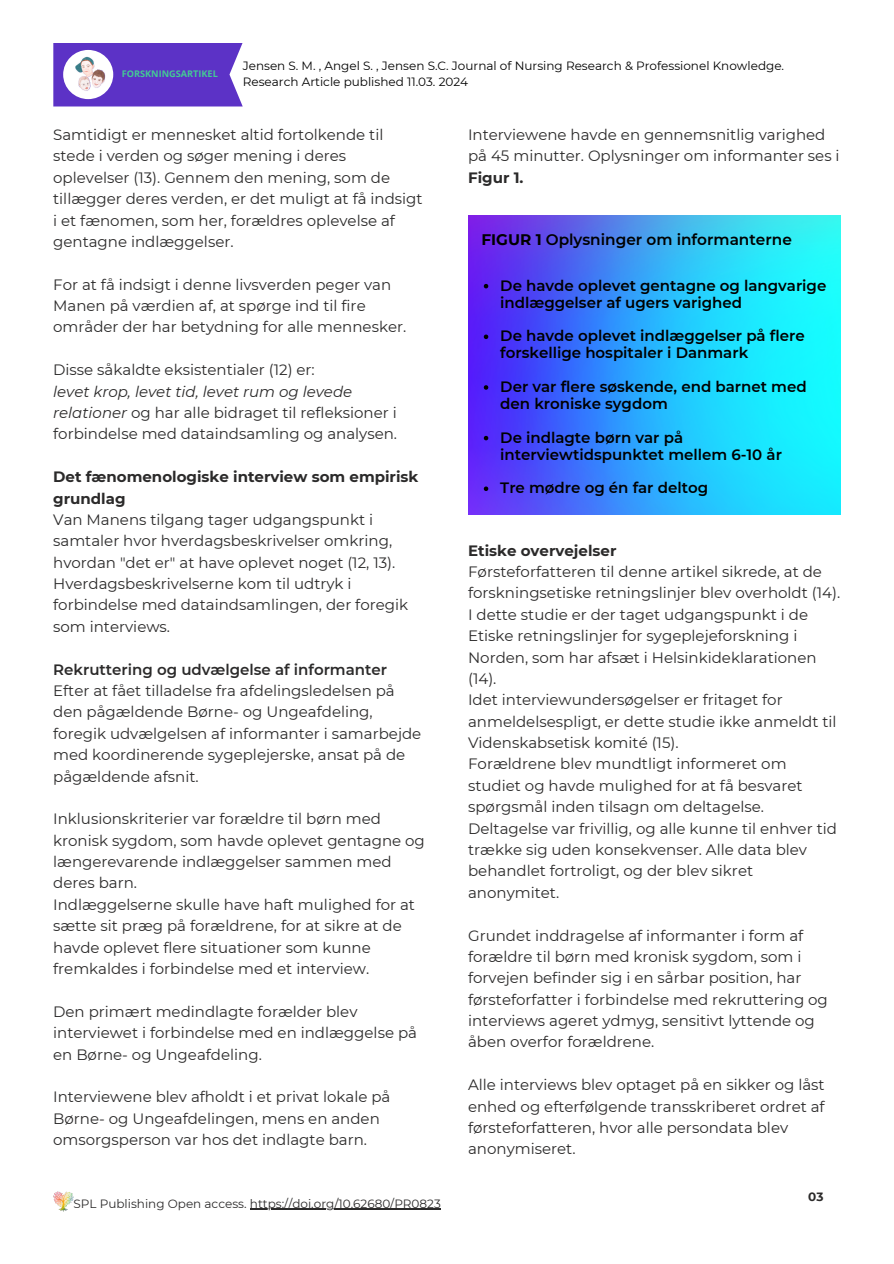
<style>
.page{position:relative;width:894px;height:1264px;background:#fff}
.page>*{position:absolute;margin:0;border:0;box-sizing:border-box;transform-origin:0 0}
.t1{font:600 15.3px "Montserrat";color:#000}
.t2{font:15px/21.3px "Montserrat";color:#2b2a2a}
.t3{font:600 15px/16.8px "Montserrat";color:#000}
.t4{font:700 15px/21.3px "Montserrat";color:#2b2a2a}
.t5{font:600 15px "Montserrat";color:#2b2a2a}
.t6{font:12px/16px "Montserrat";color:#000}
.t7{font:12px "Montserrat";color:#2b2a2a}
.t8{font:700 12px "Montserrat";color:#2b2a2a}
.t9{font:700 9.15px "Open Sans";color:#43cb94}
.s1{font-style:italic}
.s2{font-weight:700}
</style>
<div class="page">
<img style="left:468px;top:216px;width:371px;height:298px">
<svg style="left:483px;top:284px;width:5px;height:4px"></svg>
<svg style="left:483px;top:334px;width:5px;height:5px"></svg>
<svg style="left:483px;top:385px;width:5px;height:5px"></svg>
<svg style="left:483px;top:436px;width:5px;height:4px"></svg>
<svg style="left:483px;top:486px;width:5px;height:5px"></svg>
<div style="left:53px;top:43px;width:190px;height:63px;background:#5c32c6"></div>
<img style="left:63px;top:50px;width:50px;height:49px;border-radius:50%">
<hr style="left:250px;top:1208px;width:190px;height:1px;background:#2b2a2a">
<img style="left:53px;top:1191px;width:20px;height:20px">
<p class="t9" style="left:122px;top:68px;width:97px">FORSKNINGSARTIKEL</p>
<p class="t6" style="left:243px;top:57px;width:542px">Jensen S. M. , Angel S. , Jensen S.C. Journal of Nursing Research &amp; Professionel Knowledge.<br>Research Article published 11.03. 2024</p>
<p class="t2" style="left:53px;top:124px;width:371px">Samtidigt er mennesket altid fortolkende til stede i verden og søger mening i deres oplevelser (13). Gennem den mening, som de tillægger deres verden, er det muligt at få indsigt i et fænomen, som her, forældres oplevelse af gentagne indlæggelser.</p>
<p class="t2" style="left:53px;top:274px;width:354px">For at få indsigt i denne livsverden peger van<br>Manen på værdien af, at spørge ind til fire områder der har betydning for alle mennesker.</p>
<p class="t2" style="left:53px;top:359px;width:263px">Disse såkaldte eksistentialer (12) er:</p>
<p class="t2" style="left:53px;top:380px;width:345px"><span class="s1">levet krop, levet tid, levet rum og levede relationer</span> og har alle bidraget til refleksioner i forbindelse med dataindsamling og analysen.</p>
<p class="t4" style="left:53px;top:466px;width:367px">Det fænomenologiske interview som empirisk grundlag</p>
<p class="t2" style="left:53px;top:509px;width:356px">Van Manens tilgang tager udgangspunkt i samtaler hvor hverdagsbeskrivelser omkring, hvordan "det er" at have oplevet noget (12, 13).<br>Hverdagsbeskrivelserne kom til udtryk i forbindelse med dataindsamlingen, der foregik som interviews.</p>
<p class="t5" style="left:53px;top:660px;width:335px">Rekruttering og udvælgelse af informanter</p>
<p class="t2" style="left:53px;top:680px;width:369px">Efter at fået tilladelse fra afdelingsledelsen på den pågældende Børne- og Ungeafdeling, foregik udvælgelsen af informanter i samarbejde med koordinerende sygeplejerske, ansat på de pågældende afsnit.</p>
<p class="t2" style="left:53px;top:808px;width:373px">Inklusionskriterier var forældre til børn med kronisk sygdom, som havde oplevet gentagne og længerevarende indlæggelser sammen med deres barn.<br>Indlæggelserne skulle have haft mulighed for at sætte sit præg på forældrene, for at sikre at de havde oplevet flere situationer som kunne fremkaldes i forbindelse med et interview.</p>
<p class="t2" style="left:53px;top:1000px;width:365px">Den primært medindlagte forælder blev interviewet i forbindelse med en indlæggelse på en Børne- og Ungeafdeling.</p>
<p class="t2" style="left:53px;top:1086px;width:338px">Interviewene blev afholdt i et privat lokale på<br>Børne- og Ungeafdelingen, mens en anden omsorgsperson var hos det indlagte barn.</p>
<p class="t7" style="left:73px;top:1196px;width:369px">SPL Publishing Open access. https://doi.org/10.62680/PR0823</p>
<p class="t2" style="left:468px;top:124px;width:373px">Interviewene havde en gennemsnitlig varighed på 45 minutter. Oplysninger om informanter ses i</p>
<p class="t4" style="left:468px;top:167px;width:57px">Figur 1.</p>
<p class="t1" style="left:481px;top:230px;width:312px"><span class="s2">FIGUR 1</span> Oplysninger om informanterne</p>
<p class="t3" style="left:500px;top:277px;width:327px">De havde oplevet gentagne og langvarige indlæggelser af ugers varighed</p>
<p class="t3" style="left:500px;top:327px;width:306px">De havde oplevet indlæggelser på flere forskellige hospitaler i Danmark</p>
<p class="t3" style="left:500px;top:378px;width:308px">Der var flere søskende, end barnet med den kroniske sygdom</p>
<p class="t3" style="left:500px;top:429px;width:283px">De indlagte børn var på interviewtidspunktet mellem 6-10 år</p>
<p class="t3" style="left:500px;top:479px;width:209px">Tre mødre og én far deltog</p>
<p class="t4" style="left:468px;top:539px;width:150px">Etiske overvejelser</p>
<p class="t2" style="left:468px;top:561px;width:373px">Førsteforfatteren til denne artikel sikrede, at de forskningsetiske retningslinjer blev overholdt (14).<br>I dette studie er der taget udgangspunkt i de Etiske retningslinjer for sygeplejeforskning i Norden, som har afsæt i Helsinkideklarationen (14).<br>Idet interviewundersøgelser er fritaget for anmeldelsespligt, er dette studie ikke anmeldt til Videnskabsetisk komité (15).<br>Forældrene blev mundtligt informeret om studiet og havde mulighed for at få besvaret spørgsmål inden tilsagn om deltagelse.<br>Deltagelse var frivillig, og alle kunne til enhver tid trække sig uden konsekvenser. Alle data blev behandlet fortroligt, og der blev sikret anonymitet.</p>
<p class="t2" style="left:468px;top:924px;width:361px">Grundet inddragelse af informanter i form af forældre til børn med kronisk sygdom, som i forvejen befinder sig i en sårbar position, har førsteforfatter i forbindelse med rekruttering og interviews ageret ydmyg, sensitivt lyttende og åben overfor forældrene.</p>
<p class="t2" style="left:468px;top:1074px;width:358px">Alle interviews blev optaget på en sikker og låst enhed og efterfølgende transskriberet ordret af førsteforfatteren, hvor alle persondata blev anonymiseret.</p>
<p class="t8" style="left:808px;top:1189px;width:17px">03</p>
</div>
